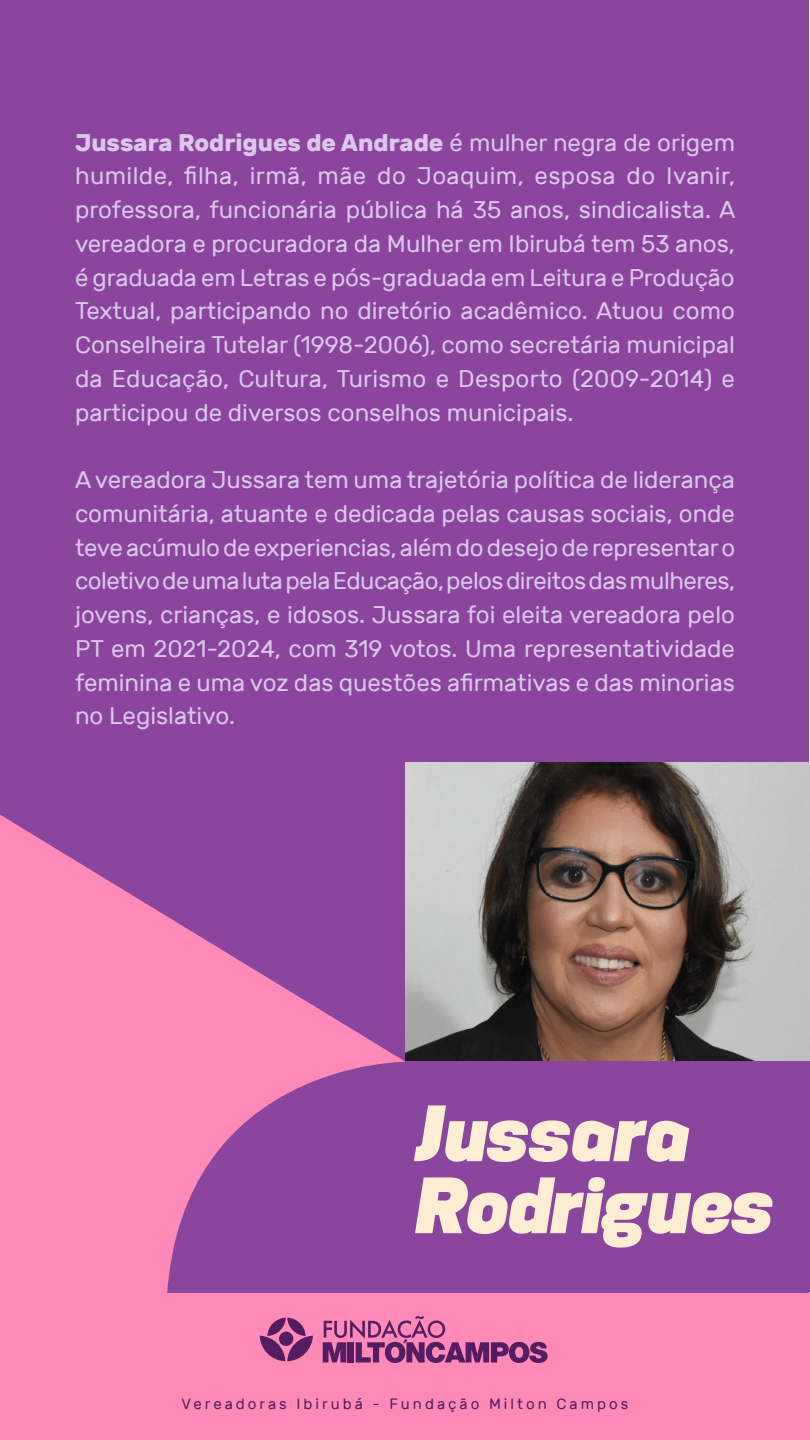
<style>
.page{position:relative;width:810px;height:1440px;background:#fff}
.page>*{position:absolute;margin:0;border:0;box-sizing:border-box;transform-origin:0 0}
.t1{font:italic 800 75px/72px "Konsens";color:#ffedd4}
.t2{font:24px/33.8px "Rubik";color:#dbc7eb;text-align:justify}
.t3{font:15px "Rubik";letter-spacing:.2em;color:#541c61}
.s1{font-weight:700}
</style>
<div class="page">
<div style="left:0;top:0;width:809px;height:1438px;background:#8a459c"></div>
<img style="left:405px;top:763px;width:405px;height:298px">
<svg style="left:0;top:814px;width:405px;height:479px;fill:#ff8ab8"></svg>
<div style="left:0;top:1293px;width:810px;height:147px;background:#ff8ab8"></div>
<svg style="left:260px;top:1318px;width:53px;height:43px"></svg>
<svg style="left:323px;top:1316px;width:225px;height:47px"></svg>
<p class="t2" style="left:75px;top:126px;width:662px"><span class="s1">Jussara Rodrigues de Andrade</span> é mulher negra de origem humilde, filha, irmã, mãe do Joaquim, esposa do Ivanir, professora, funcionária pública há 35 anos, sindicalista. A vereadora e procuradora da Mulher em Ibirubá tem 53 anos, é graduada em Letras e pós-graduada em Leitura e Produção Textual, participando no diretório acadêmico. Atuou como Conselheira Tutelar (1998-2006), como secretária municipal da Educação, Cultura, Turismo e Desporto (2009-2014) e participou de diversos conselhos municipais.</p>
<p class="t2" style="left:75px;top:463px;width:662px">A vereadora Jussara tem uma trajetória política de liderança comunitária, atuante e dedicada pelas causas sociais, onde teve acúmulo de experiencias, além do desejo de representar o coletivo de uma luta pela Educação, pelos direitos das mulheres, jovens, crianças, e idosos. Jussara foi eleita vereadora pelo PT em 2021-2024, com 319 votos. Uma representatividade feminina e uma voz das questões afirmativas e das minorias no Legislativo.</p>
<h1 class="t1" style="left:415px;top:1094px;width:359px">Jussara<br>Rodrigues</h1>
<p class="t3" style="left:182px;top:1396px;width:448px">Vereadoras Ibirubá - Fundação Milton Campos</p>
</div>
